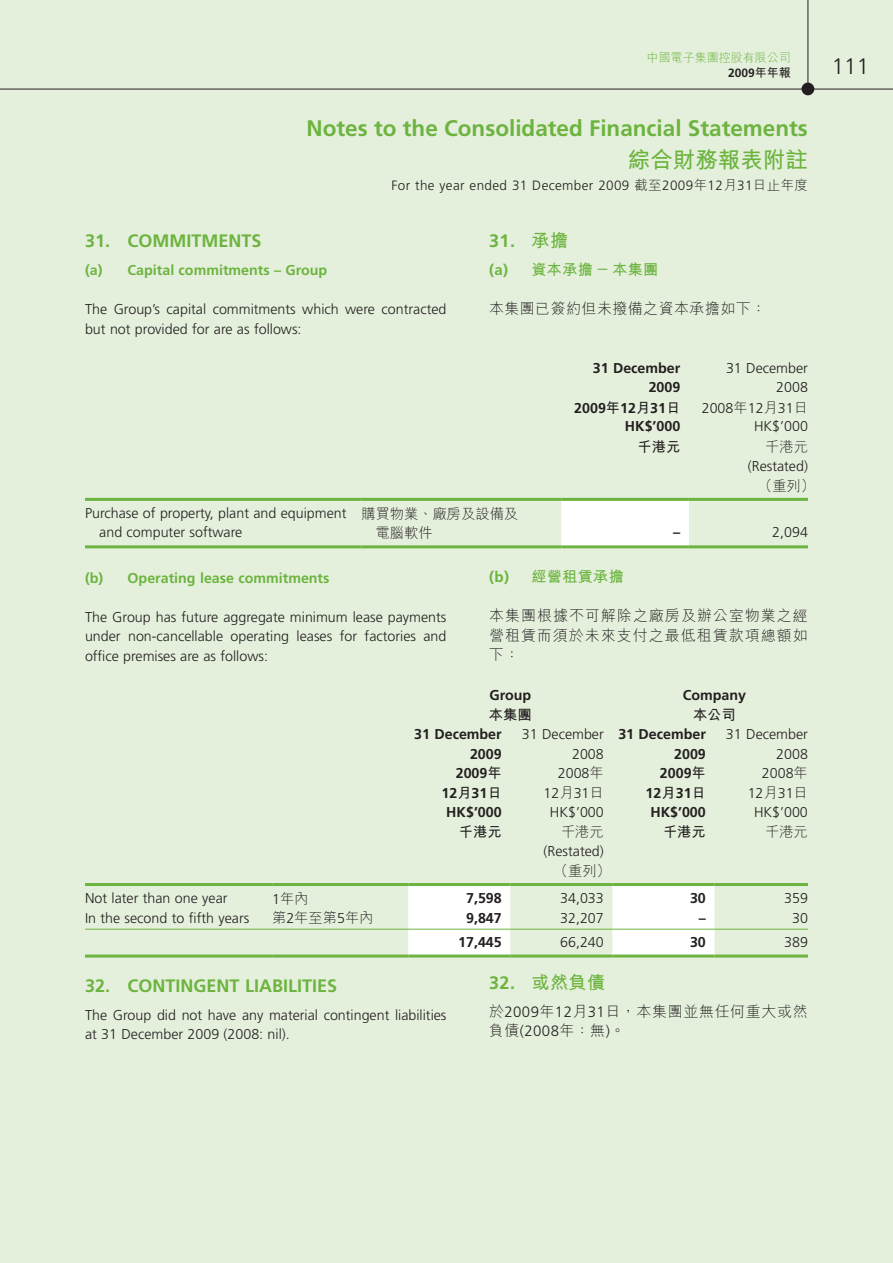
<style>
.page{position:relative;width:893px;height:1263px;background:#e5f0dc}
.page>*{position:absolute;margin:0;border:0;box-sizing:border-box;transform-origin:0 0}
.t1{font:700 22.5px "Frutiger LT Std";color:#6cb43f}
.t2{font:700 22.5px "M Hei HK";color:#6cb43f}
.t3{font:300 22.35px "Frutiger LT Std";color:#231f20}
.t4{font:700 18px "Frutiger LT Std";color:#6cb43f}
.t5{font:700 18px "M Hei HK";color:#6cb43f}
.t6{font:300 15px/19.5px "M Hei HK";letter-spacing:.065em;color:#231f20;text-align:justify}
.t7{font:300 15px/19.5px "M Hei HK";letter-spacing:.045em;color:#231f20}
.t8{font:700 15px "M Hei HK";letter-spacing:.03em;color:#6cb43f}
.t9{font:300 15px "M Hei HK";letter-spacing:.03em;color:#231f20}
.t10{font:300 14.25px/19.5px "Frutiger LT Std";color:#231f20}
.t11{font:700 14.25px/19.5px "Frutiger LT Std";color:#231f20;text-align:right}
.t12{font:700 14.25px "Frutiger LT Std";color:#6cb43f}
.t13{font:300 14.25px/19.5px "M Hei HK";color:#231f20}
.t14{font:700 14.25px "M Hei HK";color:#231f20}
.t15{font:300 13.5px "Frutiger LT Std";letter-spacing:.03em;color:#231f20}
.t16{font:300 12px "M Hei HK";color:#6cb43f}
.t17{font:700 12px "Frutiger LT Std";color:#231f20}
.s1{font-family:"M Hei HK"}
.s2{font-family:"Frutiger LT Std"}
.s3{font-weight:700}
</style>
<div class="page">
<hr style="left:0;top:89px;width:893px;height:1px;background:#231f20">
<hr style="left:807px;top:0;width:1px;height:89px;background:#231f20">
<div style="left:801px;top:83px;width:13px;height:12px;background:#231f20;border-radius:50%"></div>
<div style="left:561px;top:501px;width:128px;height:44px;background:#fff"></div>
<hr style="left:85px;top:498px;width:276px;height:3px;background:#6cb43f">
<hr style="left:361px;top:498px;width:200px;height:3px;background:#6cb43f">
<hr style="left:561px;top:498px;width:128px;height:3px;background:#6cb43f">
<hr style="left:689px;top:498px;width:119px;height:3px;background:#6cb43f">
<hr style="left:85px;top:545px;width:276px;height:3px;background:#6cb43f">
<hr style="left:361px;top:545px;width:200px;height:3px;background:#6cb43f">
<hr style="left:561px;top:545px;width:128px;height:3px;background:#6cb43f">
<hr style="left:689px;top:545px;width:119px;height:3px;background:#6cb43f">
<svg style="left:408px;top:886px;width:306px;height:68px"></svg>
<hr style="left:85px;top:883px;width:187px;height:3px;background:#6cb43f">
<hr style="left:272px;top:883px;width:136px;height:3px;background:#6cb43f">
<hr style="left:408px;top:883px;width:102px;height:3px;background:#6cb43f">
<hr style="left:510px;top:883px;width:102px;height:3px;background:#6cb43f">
<hr style="left:612px;top:883px;width:102px;height:3px;background:#6cb43f">
<hr style="left:714px;top:883px;width:94px;height:3px;background:#6cb43f">
<hr style="left:85px;top:929px;width:187px;height:1px;background:#6cb43f">
<hr style="left:272px;top:929px;width:136px;height:1px;background:#6cb43f">
<hr style="left:408px;top:929px;width:102px;height:1px;background:#6cb43f">
<hr style="left:510px;top:929px;width:102px;height:1px;background:#6cb43f">
<hr style="left:612px;top:929px;width:102px;height:1px;background:#6cb43f">
<hr style="left:714px;top:929px;width:94px;height:1px;background:#6cb43f">
<hr style="left:85px;top:954px;width:187px;height:3px;background:#6cb43f">
<hr style="left:272px;top:954px;width:136px;height:3px;background:#6cb43f">
<hr style="left:408px;top:954px;width:102px;height:3px;background:#6cb43f">
<hr style="left:510px;top:954px;width:102px;height:3px;background:#6cb43f">
<hr style="left:612px;top:954px;width:102px;height:3px;background:#6cb43f">
<hr style="left:714px;top:954px;width:94px;height:3px;background:#6cb43f">
<p class="t16" style="left:647px;top:49px;width:146px">中國電子集團控股有限公司</p>
<p class="t17" style="left:728px;top:65px;width:64px">2009<span class="s1">年年報</span></p>
<h1 class="t1" style="left:307px;top:115px;width:503px">Notes to the Consolidated Financial Statements</h1>
<h1 class="t2" style="left:628px;top:143px;width:181px">綜合財務報表附註</h1>
<p class="t15" style="left:392px;top:177px;width:418px">For the year ended 31 December 2009 <span class="s1">截至</span>2009<span class="s1">年</span>12<span class="s1">月</span>31<span class="s1">日止年度</span></p>
<p class="t4" style="left:489px;top:230px;width:81px">31. <span class="s1">承擔</span></p>
<p class="t8" style="left:489px;top:258px;width:171px"><span class="s2">(a)</span> 資本承擔－本集團</p>
<p class="t9" style="left:489px;top:298px;width:279px">本集團已簽約但未撥備之資本承擔如下：</p>
<p class="t4" style="left:85px;top:231px;width:81px">31. Commi</p>
<p class="t4" style="left:192px;top:231px;width:24px">tmen</p>
<p class="t4" style="left:242px;top:231px;width:19px">ts</p>
<p class="t12" style="left:85px;top:262px;width:244px">(a) Capital commitments – Group</p>
<p class="t10" style="left:85px;top:300px;width:363px">The Group’s capital commitments which were contracted but not provided for are as follows:</p>
<p class="t10" style="left:99px;top:503px;width:249px;text-indent:-14px">Purchase of property, plant and equipment and computer software</p>
<p class="t13" style="left:376px;top:503px;width:144px;text-indent:-14px">購買物業、廠房及設備及電腦軟件</p>
<p class="t11" style="left:593px;top:358px;width:89px">31 December</p>
<p class="t10" style="left:726px;top:358px;width:83px">31 December</p>
<p class="t11" style="left:649px;top:378px;width:33px">2009</p>
<p class="t10" style="left:776px;top:378px;width:33px">2008</p>
<p class="t11" style="left:574px;top:398px;width:108px">2009<span class="s1">年</span>12<span class="s1">月</span>31<span class="s1">日</span></p>
<p class="t10" style="left:702px;top:398px;width:108px">2008<span class="s1">年</span>12<span class="s1">月</span>31<span class="s1">日</span></p>
<p class="t11" style="left:625px;top:417px;width:57px">HK$’000</p>
<p class="t10" style="left:754px;top:417px;width:55px">HK$’000</p>
<p class="t14" style="left:638px;top:436px;width:44px">千港元</p>
<p class="t13" style="left:765px;top:436px;width:44px">千港元</p>
<p class="t10" style="left:748px;top:456px;width:62px">(Restated)</p>
<p class="t13" style="left:758px;top:475px;width:58px">（重列）</p>
<p class="t11" style="left:673px;top:523px;width:9px">–</p>
<p class="t10" style="left:772px;top:523px;width:37px">2,094</p>
<p class="t12" style="left:85px;top:569px;width:37px">(b) O</p>
<p class="t12" style="left:139px;top:569px;width:192px">perating lease commitments</p>
<p class="t10" style="left:85px;top:607px;width:363px;text-align:justify">The Group has future aggregate minimum lease payments under non-cancellable operating leases for factories and office premises are as follows:</p>
<p class="t8" style="left:489px;top:566px;width:136px"><span class="s2">(b)</span> 經營租賃承擔</p>
<p class="t6" style="left:489px;top:605px;width:320px">本集團根據不可解除之廠房及辦公室物業之經營租賃而須於未來支付之最低租賃款項總額如下：</p>
<p class="t11" style="left:489px;top:685px;width:43px">Group</p>
<p class="t11" style="left:683px;top:685px;width:65px">Company</p>
<p class="t14" style="left:489px;top:704px;width:44px">本集團</p>
<p class="t14" style="left:693px;top:704px;width:44px">本公司</p>
<p class="t11" style="left:414px;top:724px;width:89px">31 December</p>
<p class="t10" style="left:522px;top:724px;width:185px">31 December <span class="s3">31 December</span></p>
<p class="t10" style="left:726px;top:724px;width:83px">31 December</p>
<p class="t11" style="left:470px;top:744px;width:33px">2009</p>
<p class="t10" style="left:572px;top:744px;width:33px">2008</p>
<p class="t11" style="left:674px;top:744px;width:33px">2009</p>
<p class="t10" style="left:776px;top:744px;width:33px">2008</p>
<p class="t11" style="left:442px;top:763px;width:62px">2009<span class="s1">年<br></span>12<span class="s1">月</span>31<span class="s1">日</span></p>
<p class="t10" style="left:544px;top:764px;width:62px;text-align:right">2008<span class="s1">年<br></span>12<span class="s1">月</span>31<span class="s1">日</span></p>
<p class="t11" style="left:646px;top:763px;width:62px">2009<span class="s1">年<br></span>12<span class="s1">月</span>31<span class="s1">日</span></p>
<p class="t10" style="left:748px;top:764px;width:62px;text-align:right">2008<span class="s1">年<br></span>12<span class="s1">月</span>31<span class="s1">日</span></p>
<p class="t11" style="left:446px;top:802px;width:57px">HK$’000</p>
<p class="t10" style="left:550px;top:802px;width:55px">HK$’000</p>
<p class="t11" style="left:650px;top:802px;width:57px">HK$’000</p>
<p class="t10" style="left:754px;top:802px;width:55px">HK$’000</p>
<p class="t14" style="left:459px;top:821px;width:44px">千港元</p>
<p class="t13" style="left:561px;top:821px;width:44px">千港元</p>
<p class="t14" style="left:663px;top:821px;width:44px">千港元</p>
<p class="t13" style="left:765px;top:821px;width:44px">千港元</p>
<p class="t10" style="left:544px;top:842px;width:62px">(Restated)</p>
<p class="t13" style="left:554px;top:860px;width:58px">（重列）</p>
<p class="t10" style="left:85px;top:889px;width:144px">Not later than one year</p>
<p class="t13" style="left:272px;top:888px;width:38px"><span class="s2">1</span>年內</p>
<p class="t11" style="left:466px;top:888px;width:37px">7,598</p>
<p class="t10" style="left:560px;top:889px;width:45px">34,033</p>
<p class="t11" style="left:690px;top:888px;width:17px">30</p>
<p class="t10" style="left:784px;top:889px;width:25px">359</p>
<p class="t10" style="left:85px;top:908px;width:166px">In the second to fifth years</p>
<p class="t13" style="left:272px;top:908px;width:103px">第<span class="s2">2</span>年至第<span class="s2">5</span>年內</p>
<p class="t11" style="left:466px;top:908px;width:37px">9,847</p>
<p class="t10" style="left:560px;top:908px;width:45px">32,207</p>
<p class="t11" style="left:699px;top:908px;width:9px">–</p>
<p class="t10" style="left:792px;top:908px;width:17px">30</p>
<p class="t11" style="left:458px;top:932px;width:45px">17,445</p>
<p class="t10" style="left:560px;top:932px;width:45px">66,240</p>
<p class="t11" style="left:690px;top:932px;width:17px">30</p>
<p class="t10" style="left:784px;top:932px;width:25px">389</p>
<p class="t4" style="left:85px;top:975px;width:102px">32. Contingen</p>
<p class="t4" style="left:230px;top:975px;width:34px">t liabi</p>
<p class="t4" style="left:288px;top:975px;width:33px">lities</p>
<p class="t10" style="left:85px;top:1005px;width:363px">The Group did not have any material contingent liabilities at 31 December 2009 (2008: nil).</p>
<p class="t5" style="left:489px;top:969px;width:118px"><span class="s2">32.</span> 或然負債</p>
<p class="t7" style="left:489px;top:1001px;width:320px">於<span class="s2">2009</span>年<span class="s2">12</span>月<span class="s2">31</span>日，本集團並無任何重大或然負債<span class="s2">(2008</span>年：無<span class="s2">)</span>。</p>
<h2 class="t3" style="left:832px;top:53px;width:39px">111</h2>
</div>
